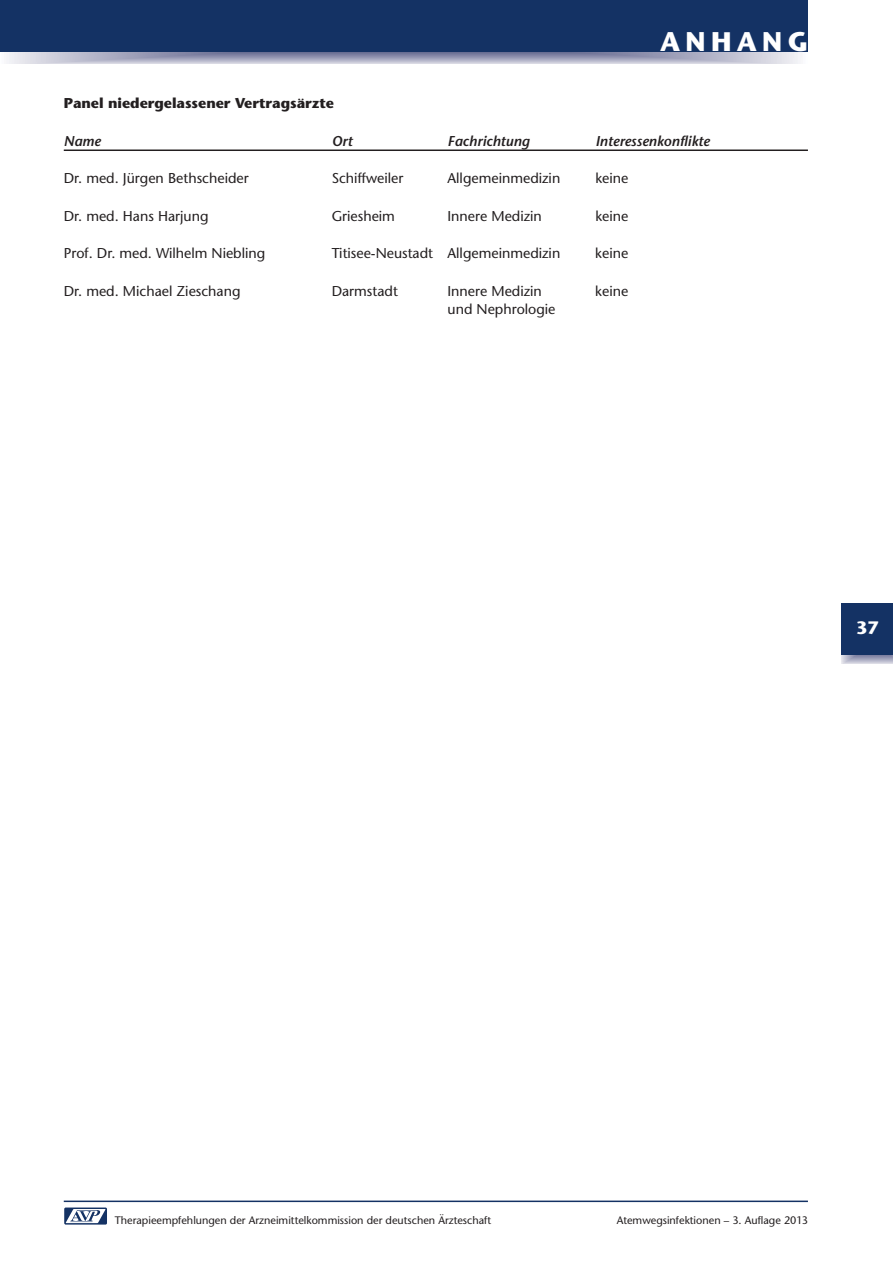
<style>
.page{position:relative;width:893px;height:1263px;background:#fff}
.page>*{position:absolute;margin:0;border:0;box-sizing:border-box;transform-origin:0 0}
.t1{font:700 27px "Stone Sans";letter-spacing:.2em;color:#fff}
.t2{font:700 18px "Stone Sans";color:#fff}
.t3{font:14.25px "Stone Sans";color:#231f20}
.t4{font:italic 600 14.25px "Stone Sans";color:#231f20}
.t5{font:700 14.25px "Stone Sans";color:#231f20}
.t6{font:10.8px "Stone Sans";color:#231f20}
</style>
<div class="page">
<svg style="left:842px;top:655px;width:51px;height:8px"></svg>
<svg style="left:0;top:51px;width:808px;height:13px;background:#a2a5bd"></svg>
<hr style="left:64px;top:149px;width:744px;height:2px;background:#231f20">
<hr style="left:64px;top:1200px;width:744px;height:2px;background:#143264">
<div style="left:64px;top:1207px;width:43px;height:17px;background:#143264;border-radius:2px"></div>
<svg style="left:66px;top:1209px;width:39px;height:14px"></svg>
<div style="left:0;top:0;width:808px;height:51px;background:#143264"></div>
<div style="left:842px;top:604px;width:51px;height:51px;background:#143264"></div>
<h1 class="t1" style="left:660px;top:31px;width:149px">ANHANG</h1>
<p class="t5" style="left:64px;top:98px;width:272px">Panel niedergelassener Vertragsärzte</p>
<p class="t4" style="left:64px;top:135px;width:38px">Name</p>
<p class="t4" style="left:332px;top:135px;width:22px">Ort</p>
<p class="t4" style="left:448px;top:135px;width:84px">Fachrichtung</p>
<p class="t4" style="left:595px;top:135px;width:116px">Interessenkonflikte</p>
<p class="t3" style="left:64px;top:173px;width:186px">Dr. med. Jürgen Bethscheider</p>
<p class="t3" style="left:332px;top:173px;width:73px">Schiffweiler</p>
<p class="t3" style="left:447px;top:173px;width:114px">Allgemeinmedizin</p>
<p class="t3" style="left:595px;top:173px;width:34px">keine</p>
<p class="t3" style="left:64px;top:210px;width:146px">Dr. med. Hans Harjung</p>
<p class="t3" style="left:332px;top:210px;width:65px">Griesheim</p>
<p class="t3" style="left:448px;top:210px;width:96px">Innere Medizin</p>
<p class="t3" style="left:595px;top:210px;width:34px">keine</p>
<p class="t3" style="left:64px;top:248px;width:203px">Prof. Dr. med. Wilhelm Niebling</p>
<p class="t3" style="left:332px;top:248px;width:230px">Titisee-Neustadt Allgemeinmedizin</p>
<p class="t3" style="left:595px;top:248px;width:34px">keine</p>
<p class="t3" style="left:64px;top:285px;width:178px">Dr. med. Michael Zieschang</p>
<p class="t3" style="left:332px;top:285px;width:68px">Darmstadt</p>
<p class="t3" style="left:447px;top:285px;width:96px">Innere Medizin</p>
<p class="t3" style="left:595px;top:285px;width:34px">keine</p>
<p class="t3" style="left:447px;top:304px;width:109px">und Nephrologie</p>
<p class="t2" style="left:856px;top:620px;width:24px">37</p>
<p class="t6" style="left:115px;top:1216px;width:378px">Therapieempfehlungen der Arzneimittelkommission der deutschen Ärzteschaft</p>
<p class="t6" style="left:617px;top:1216px;width:193px">Atemwegsinfektionen – 3. Auflage 2013</p>
</div>
